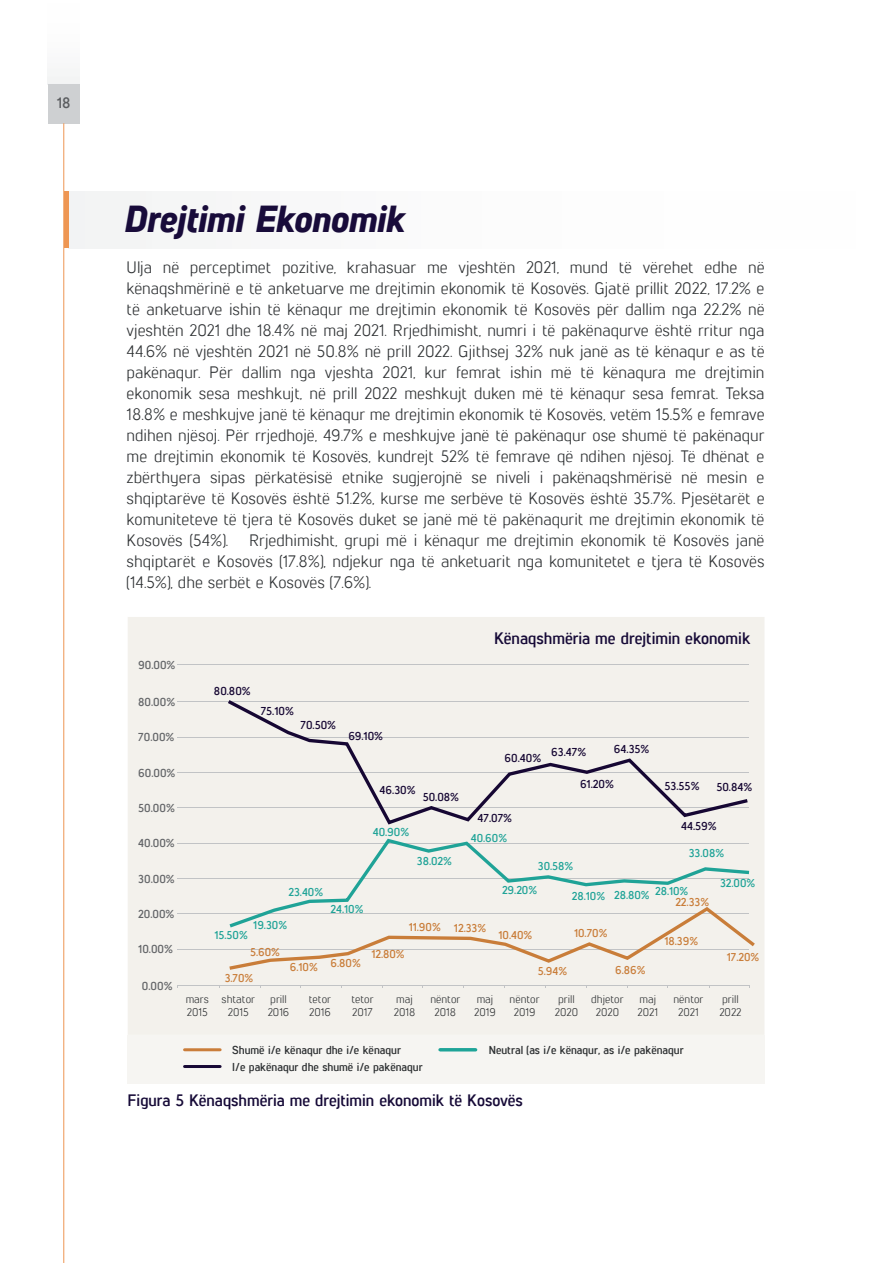
<style>
.page{position:relative;width:893px;height:1263px;background:#fff}
.page>*{position:absolute;margin:0;border:0;box-sizing:border-box;transform-origin:0 0}
.t1{font:37.5px "Lintel Regular 2";color:#180b3a}
.t2{font:16.65px "Lintel Regular 8";color:#160a37}
.t3{font:16.5px/21px "Lintel";color:#2e3133;text-align:justify}
.t4{font:16.5px "Lintel Regular 8";color:#160a37}
.t5{font:15px "Lintel Regular 8";color:#5b5d60}
.t6{font:11.55px "Lintel Regular 8";color:#2e3133}
.t7{font:11.4px "Lintel Regular 8";color:#160733}
.t8{font:11.4px "Lintel Regular 8";color:#636568}
.t9{font:11.4px "Lintel Regular 8";color:#1fa397}
.t10{font:11.25px "Lintel Regular 8";color:#1fa397}
.t11{font:11.25px "Lintel Regular 8";color:#c97d39}
.t12{font:11.1px/13.4px "Lintel";color:#2e3133}
.s1{color:#170835}
</style>
<div class="page">
<div style="left:48px;top:0;width:32px;height:84px;background:#fbfbfb"></div>
<div style="left:48px;top:84px;width:32px;height:39px;background:#ced0d2"></div>
<hr style="left:63px;top:123px;width:1px;height:1140px;background:#ee9653">
<div style="left:69px;top:191px;width:815px;height:57px;background:#fbfbfb"></div>
<div style="left:64px;top:191px;width:5px;height:57px;background:#ee9653"></div>
<div style="left:128px;top:617px;width:636px;height:418px;background:#f3f1ec"></div>
<hr style="left:178px;top:701px;width:571px;height:1px;background:#c1c3c5">
<hr style="left:178px;top:737px;width:571px;height:1px;background:#c1c3c5">
<hr style="left:178px;top:772px;width:571px;height:1px;background:#c1c3c5">
<hr style="left:178px;top:808px;width:571px;height:1px;background:#c1c3c5">
<hr style="left:178px;top:843px;width:571px;height:1px;background:#c1c3c5">
<hr style="left:178px;top:878px;width:571px;height:1px;background:#c1c3c5">
<hr style="left:178px;top:913px;width:571px;height:1px;background:#c1c3c5">
<hr style="left:178px;top:949px;width:571px;height:1px;background:#c1c3c5">
<hr style="left:178px;top:664px;width:571px;height:1px;background:#c1c3c5">
<div style="left:224px;top:697px;width:527px;height:129px;background:#f3f1ec"></div>
<svg style="left:226px;top:837px;width:527px;height:68px"></svg>
<svg style="left:226px;top:905px;width:532px;height:67px"></svg>
<hr style="left:177px;top:985px;width:573px;height:1px;background:#c1c3c5">
<div style="left:127px;top:1035px;width:638px;height:49px;background:#f6f5f2"></div>
<hr style="left:185px;top:1048px;width:35px;height:3px;background:#ca7d3a">
<hr style="left:440px;top:1048px;width:36px;height:3px;background:#1ea498">
<hr style="left:185px;top:1065px;width:35px;height:3px;background:#170835">
<p class="t5" style="left:57px;top:93px;width:15px">18</p>
<h1 class="t1" style="left:123px;top:192px;width:283px">Drejtimi Ekonomik</h1>
<p class="t3" style="left:127px;top:256px;width:639px">Ulja në perceptimet pozitive, krahasuar me vjeshtën 2021, mund të vërehet edhe në kënaqshmërinë e të anketuarve me drejtimin ekonomik të Kosovës. Gjatë prillit 2022, 17.2% e të anketuarve ishin të kënaqur me drejtimin ekonomik të Kosovës për dallim nga 22.2% në vjeshtën 2021 dhe 18.4% në maj 2021. Rrjedhimisht, numri i të pakënaqurve është rritur nga 44.6% në vjeshtën 2021 në 50.8% në prill 2022. Gjithsej 32% nuk janë as të kënaqur e as të pakënaqur. Për dallim nga vjeshta 2021, kur femrat ishin më të kënaqura me drejtimin ekonomik sesa meshkujt, në prill 2022 meshkujt duken më të kënaqur sesa femrat. Teksa 18.8% e meshkujve janë të kënaqur me drejtimin ekonomik të Kosovës, vetëm 15.5% e femrave ndihen njësoj. Për rrjedhojë, 49.7% e meshkujve janë të pakënaqur ose shumë të pakënaqur me drejtimin ekonomik të Kosovës, kundrejt 52% të femrave që ndihen njësoj. Të dhënat e zbërthyera sipas përkatësisë etnike sugjerojnë se niveli i pakënaqshmërisë në mesin e shqiptarëve të Kosovës është 51.2%, kurse me serbëve të Kosovës është 35.7%. Pjesëtarët e komuniteteve të tjera të Kosovës duket se janë më të pakënaqurit me drejtimin ekonomik të Kosovës (54%).</p>
<p class="t3" style="left:127px;top:529px;width:639px;text-indent:122px">Rrjedhimisht, grupi më i kënaqur me drejtimin ekonomik të Kosovës janë shqiptarët e Kosovës (17.8%), ndjekur nga të anketuarit nga komunitetet e tjera të Kosovës (14.5%), dhe serbët e Kosovës (7.6%).</p>
<p class="t8" style="left:138px;top:657px;width:39px">90.00%</p>
<p class="t8" style="left:138px;top:694px;width:39px">80.00%</p>
<p class="t8" style="left:138px;top:729px;width:38px">70.00%</p>
<p class="t8" style="left:138px;top:765px;width:39px">60.00%</p>
<p class="t8" style="left:138px;top:800px;width:38px">50.00%</p>
<p class="t8" style="left:138px;top:835px;width:38px">40.00%</p>
<p class="t8" style="left:138px;top:870px;width:38px">30.00%</p>
<p class="t8" style="left:138px;top:906px;width:38px">20.00%</p>
<p class="t8" style="left:138px;top:941px;width:36px">10.00%</p>
<p class="t8" style="left:142px;top:978px;width:32px">0.00%</p>
<p class="t2" style="left:494px;top:627px;width:258px">Kënaqshmëria me drejtimin ekonomik</p>
<p class="t7" style="left:214px;top:683px;width:38px">80.80%</p>
<p class="t7" style="left:261px;top:703px;width:35px">75.10%</p>
<p class="t7" style="left:300px;top:717px;width:37px">70.50%</p>
<p class="t7" style="left:348px;top:728px;width:36px"><span class="s1">6</span>9.10%</p>
<p class="t7" style="left:380px;top:782px;width:38px">46.30%</p>
<p class="t7" style="left:423px;top:789px;width:38px">50.08%</p>
<p class="t10" style="left:288px;top:884px;width:36px">23.40%</p>
<p class="t10" style="left:331px;top:902px;width:34px">24.10%</p>
<p class="t9" style="left:373px;top:824px;width:38px">40.90%</p>
<p class="t10" style="left:417px;top:853px;width:37px">38.02%</p>
<p class="t7" style="left:505px;top:750px;width:38px">60.40%</p>
<p class="t7" style="left:478px;top:810px;width:36px">47.07%</p>
<p class="t10" style="left:471px;top:830px;width:38px">40.60%</p>
<p class="t7" style="left:551px;top:744px;width:37px">63.47%</p>
<p class="t7" style="left:614px;top:741px;width:37px">64.3<span class="s1">5%</span></p>
<p class="t7" style="left:580px;top:776px;width:35px"><span class="s1">6</span>1.20%</p>
<p class="t7" style="left:664px;top:778px;width:37px">53.55%</p>
<p class="t7" style="left:681px;top:818px;width:37px">44.59%</p>
<p class="t7" style="left:716px;top:779px;width:37px">50.84%</p>
<p class="t10" style="left:538px;top:858px;width:37px">30.58%</p>
<p class="t10" style="left:572px;top:889px;width:35px">28.10%</p>
<p class="t10" style="left:502px;top:882px;width:37px">29.20%</p>
<p class="t10" style="left:689px;top:845px;width:37px">33.08%</p>
<p class="t10" style="left:720px;top:875px;width:37px">32.00%</p>
<p class="t10" style="left:655px;top:883px;width:35px">28.10%</p>
<p class="t10" style="left:614px;top:887px;width:37px">28.80%</p>
<p class="t11" style="left:675px;top:894px;width:35px">22.33%</p>
<p class="t10" style="left:253px;top:917px;width:35px">19.30%</p>
<p class="t10" style="left:214px;top:927px;width:35px">15.50%</p>
<p class="t11" style="left:409px;top:919px;width:34px">11.90%</p>
<p class="t11" style="left:454px;top:920px;width:34px">12.33%</p>
<p class="t11" style="left:498px;top:927px;width:35px">10.40%</p>
<p class="t11" style="left:574px;top:925px;width:35px">10.70%</p>
<p class="t11" style="left:664px;top:933px;width:35px">18.39%</p>
<p class="t11" style="left:250px;top:944px;width:31px">5.60%</p>
<p class="t11" style="left:225px;top:970px;width:30px">3.70%</p>
<p class="t11" style="left:290px;top:959px;width:30px">6.10%</p>
<p class="t11" style="left:331px;top:955px;width:32px">6.80%</p>
<p class="t11" style="left:371px;top:946px;width:35px">12.80%</p>
<p class="t11" style="left:538px;top:963px;width:31px">5.94%</p>
<p class="t11" style="left:615px;top:962px;width:32px">6.86%</p>
<p class="t11" style="left:727px;top:949px;width:34px">17.20%</p>
<p class="t12" style="left:186px;top:992px;width:25px">mars<br>2015</p>
<p class="t12" style="left:222px;top:992px;width:35px;text-align:center">shtator<br>2015</p>
<p class="t12" style="left:268px;top:992px;width:23px">prill<br>2016</p>
<p class="t12" style="left:309px;top:992px;width:24px">tetor<br>2016</p>
<p class="t12" style="left:351px;top:992px;width:24px">tetor<br>2017</p>
<p class="t12" style="left:394px;top:992px;width:23px">maj<br>2018</p>
<p class="t12" style="left:430px;top:992px;width:32px;text-align:center">nëntor<br>2018</p>
<p class="t12" style="left:474px;top:992px;width:23px">maj<br>2019</p>
<p class="t12" style="left:510px;top:992px;width:32px;text-align:center">nëntor<br>2019</p>
<p class="t12" style="left:555px;top:992px;width:25px;text-align:center">prill<br>2020</p>
<p class="t12" style="left:591px;top:992px;width:34px;text-align:center">dhjetor<br>2020</p>
<p class="t12" style="left:637px;top:992px;width:22px">maj<br>2021</p>
<p class="t12" style="left:673px;top:992px;width:32px;text-align:center">nëntor<br>2021</p>
<p class="t12" style="left:719px;top:992px;width:24px">prill<br>2022</p>
<p class="t6" style="left:232px;top:1041px;width:170px">Shumë i/e kënaqur dhe i/e kënaqur</p>
<p class="t6" style="left:489px;top:1041px;width:196px">Neutral (as i/e kënaqur, as i/e pakënaqur</p>
<p class="t6" style="left:232px;top:1058px;width:192px">I/e pakënaqur dhe shumë i/e pakënaqur</p>
<p class="t4" style="left:128px;top:1088px;width:397px">Figura 5 Kënaqshmëria me drejtimin ekonomik të Kosovës</p>
</div>
